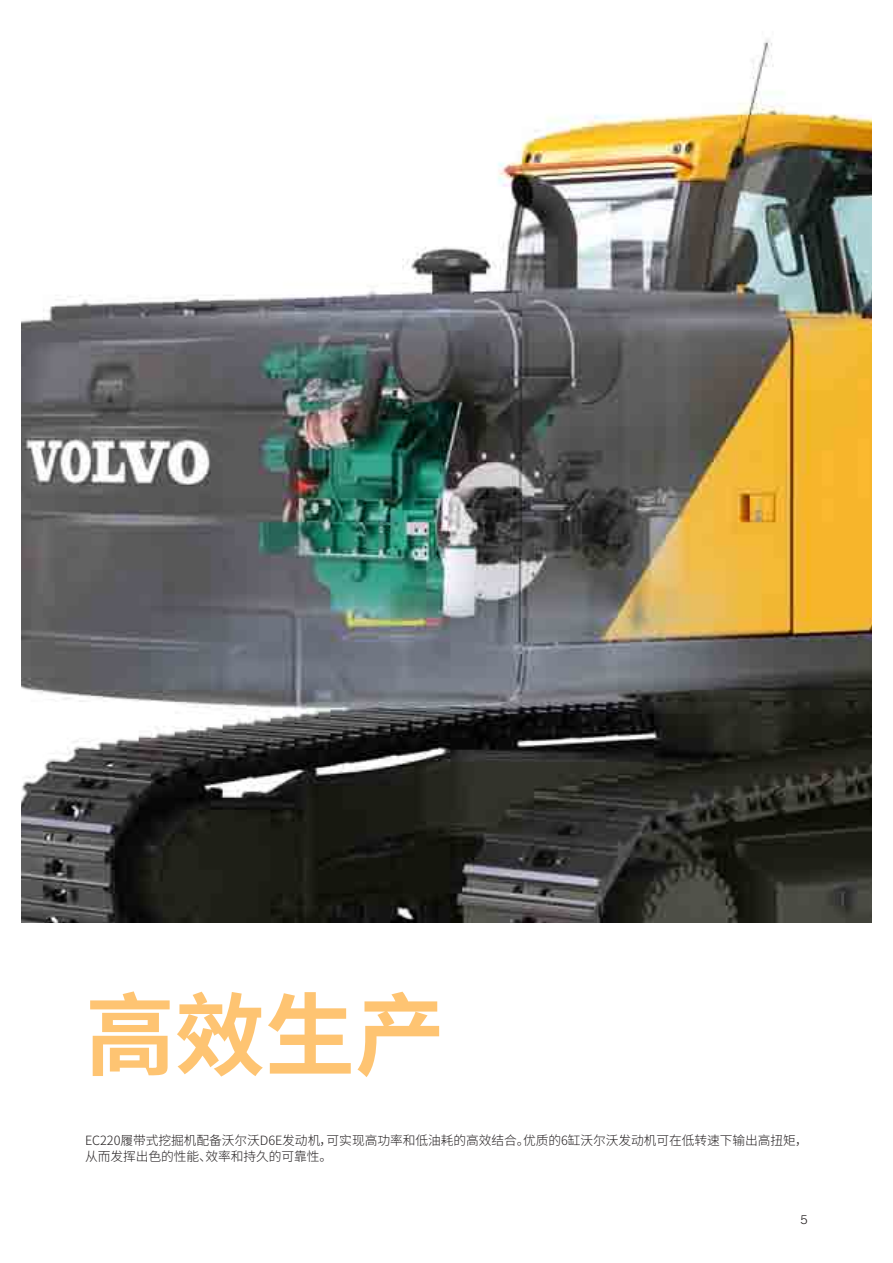
<style>
.page{position:relative;width:893px;height:1263px;background:#fff}
.page>*{position:absolute;margin:0;border:0;box-sizing:border-box;transform-origin:0 0}
.t1{font:700 90px "Source Han Sans CN";color:#fec472}
.t2{font:300 12.75px/16.5px "Source Han Sans CN";letter-spacing:-.005em;color:#231f20}
.t3{font:300 12.75px "Volvo Novum";color:#231f20}
</style>
<div class="page">
<img style="left:21px;top:39px;width:851px;height:884px">
<h1 class="t1" style="left:85px;top:984px;width:361px">高效生产</h1>
<p class="t2" style="left:85px;top:1132px;width:724px">EC220履带式挖掘机配备沃尔沃D6E发动机，可实现高功率和低油耗的高效结合。优质的6缸沃尔沃发动机可在低转速下输出高扭矩，从而发挥出色的性能、效率和持久的可靠性。</p>
<p class="t3" style="left:800px;top:1211px;width:9px">5</p>
</div>
